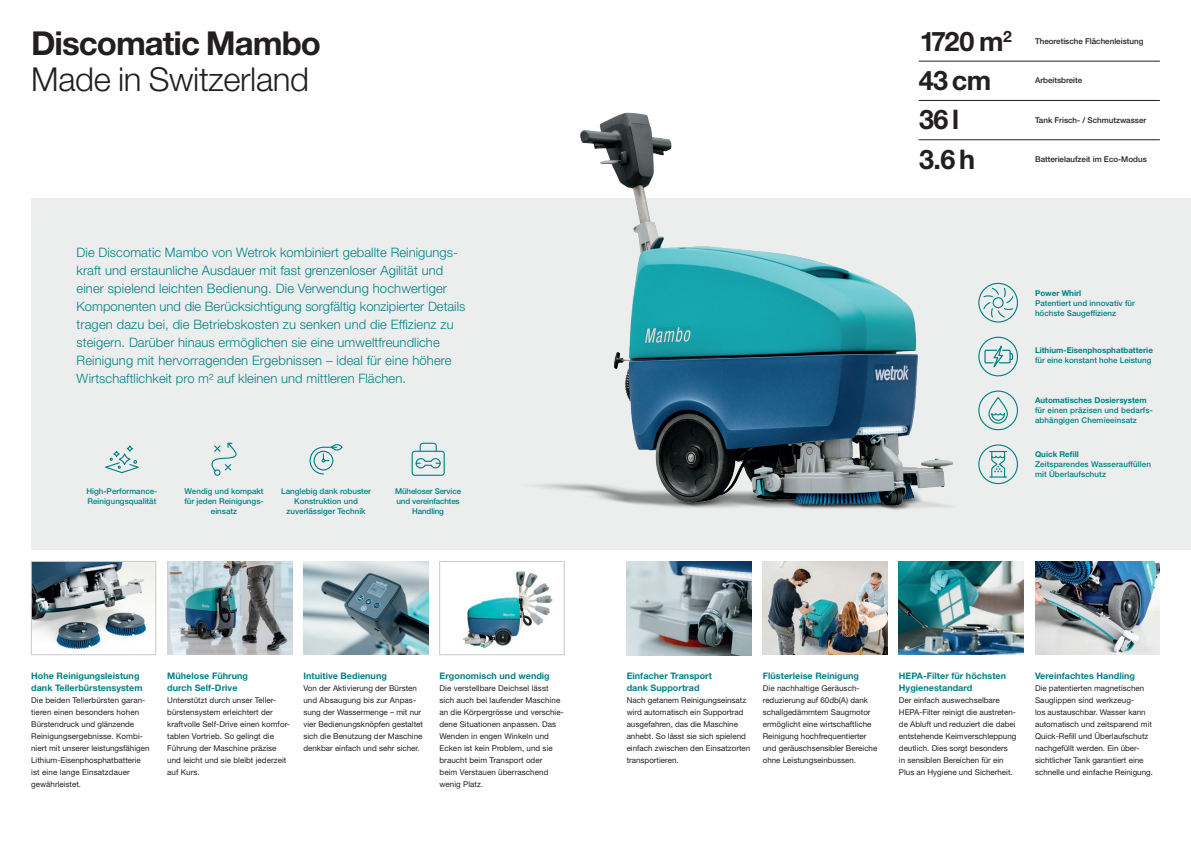
<style>
.page{position:relative;width:1191px;height:842px;background:#fff}
.page>*{position:absolute;margin:0;border:0;box-sizing:border-box;transform-origin:0 0}
.t1{font:300 33px "Helvetica Neue LT Std";letter-spacing:-.01em;color:#231f20}
.t2{font:700 33px "Helvetica Neue LT Std";letter-spacing:-.03em;color:#231f20}
.t3{font:700 27px "Helvetica Neue LT Std";letter-spacing:-.02em;color:#231f20}
.t4{font:300 13px/18px "Helvetica Neue LT Std";letter-spacing:.005em;color:#008185}
.t5{font:700 9px/12px "Helvetica Neue LT Std";letter-spacing:.005em;color:#008185}
.t6{font:8px/12px "Helvetica Neue LT Std";color:#231f20}
.t7{font:500 8px/10px "Helvetica Neue LT Std";color:#008185}
.t8{font:500 8px "Helvetica Neue LT Std";color:#231f20}
.t9{font:700 8px "Helvetica Neue LT Std";color:#008185}
.t10{font:500 8px/10px "Helvetica Neue LT Std";letter-spacing:-.02em;color:#008185;text-align:center}
</style>
<div class="page">
<div style="left:31px;top:199px;width:1160px;height:351px;background:#ebeeed"></div>
<img style="left:491px;top:99px;width:508px;height:411px">
<img style="left:899px;top:561px;width:124px;height:94px">
<img style="left:303px;top:561px;width:125px;height:94px">
<img style="left:1035px;top:561px;width:124px;height:94px">
<img style="left:626px;top:561px;width:125px;height:94px">
<img style="left:463px;top:571px;width:90px;height:78px">
<div style="left:439px;top:561px;width:125px;height:94px;border:1px solid #c4caca"></div>
<hr style="left:919px;top:61px;width:240px;height:1px;background:#231f20">
<hr style="left:919px;top:100px;width:240px;height:1px;background:#231f20">
<hr style="left:919px;top:140px;width:240px;height:1px;background:#231f20">
<img style="left:33px;top:563px;width:121px;height:87px">
<div style="left:31px;top:561px;width:125px;height:94px;border:1px solid #c4caca"></div>
<img style="left:167px;top:561px;width:125px;height:94px">
<img style="left:763px;top:561px;width:124px;height:94px">
<div style="left:119px;top:453px;width:11px;height:12px;border:1px solid #008185;border-radius:50%"></div>
<div style="left:127px;top:445px;width:6px;height:7px;border:1px solid #008185;border-radius:50%"></div>
<div style="left:113px;top:451px;width:7px;height:6px;border:1px solid #008185;border-radius:50%"></div>
<svg style="left:105px;top:458px;width:34px;height:15px"></svg>
<div style="left:214px;top:469px;width:7px;height:7px;border:1px solid #008185;border-radius:50%"></div>
<svg style="left:211px;top:443px;width:25px;height:29px"></svg>
<svg style="left:309px;top:444px;width:34px;height:30px"></svg>
<svg style="left:411px;top:443px;width:34px;height:33px"></svg>
<svg style="left:978px;top:391px;width:40px;height:39px"></svg>
<svg style="left:978px;top:283px;width:40px;height:39px"></svg>
<div style="left:992px;top:297px;width:11px;height:11px;border:1px solid #008185;border-radius:50%"></div>
<svg style="left:978px;top:444px;width:40px;height:40px"></svg>
<svg style="left:978px;top:337px;width:40px;height:39px"></svg>
<h1 class="t2" style="left:31px;top:23px;width:291px">Discomatic Mambo</h1>
<h1 class="t1" style="left:31px;top:59px;width:279px">Made in Switzerland</h1>
<p class="t4" style="left:77px;top:243px;width:390px">Die Discomatic Mambo von Wetrok kombiniert geballte Reinigungs&shy;kraft und erstaunliche Ausdauer mit fast grenzenloser Agilität und einer spielend leichten Bedienung. Die Verwendung hochwertiger Komponenten und die Berücksichtigung sorgfältig konzipierter Details tragen dazu bei, die Betriebskosten zu senken und die Effizienz zu steigern. Darüber hinaus ermöglichen sie eine umweltfreundliche Reinigung mit hervorragenden Ergebnissen – ideal für eine höhere Wirtschaftlichkeit pro m² auf kleinen und mittleren Flächen.</p>
<p class="t7" style="left:86px;top:486px;width:72px">High-Performance-<br>Reinigungsqualität</p>
<p class="t7" style="left:184px;top:486px;width:81px;text-align:center">Wendig und kompakt für jeden Reinigungs&shy;einsatz</p>
<p class="t7" style="left:281px;top:486px;width:91px;text-align:center">Langlebig dank robuster<br>Konstruktion und zuverlässiger Technik</p>
<p class="t10" style="left:395px;top:486px;width:67px">Müheloser Service und vereinfachtes<br>Handling</p>
<p class="t5" style="left:31px;top:669px;width:113px">Hohe Reinigungsleistung dank Tellerbürstensystem</p>
<p class="t6" style="left:31px;top:694px;width:120px">Die beiden Tellerbürsten garan&shy;tieren einen besonders hohen<br>Bürstendruck und glänzende<br>Reinigungsergebnisse. Kombi&shy;niert mit unserer leistungsfähigen<br>Lithium-Eisenphosphatbatterie ist eine lange Einsatzdauer gewährleistet.</p>
<p class="t5" style="left:167px;top:669px;width:82px">Mühelose Führung durch Self-Drive</p>
<p class="t6" style="left:167px;top:694px;width:123px">Unterstützt durch unser Teller&shy;bürstensystem erleichtert der kraftvolle Self-Drive einen komfor&shy;tablen Vortrieb. So gelingt die<br>Führung der Maschine präzise und leicht und sie bleibt jederzeit auf Kurs.</p>
<p class="t5" style="left:303px;top:669px;width:85px">Intuitive Bedienung</p>
<p class="t6" style="left:303px;top:682px;width:121px">Von der Aktivierung der Bürsten und Absaugung bis zur Anpas&shy;sung der Wassermenge – mit nur vier Bedienungsknöpfen gestaltet sich die Benutzung der Maschine denkbar einfach und sehr sicher.</p>
<p class="t5" style="left:439px;top:669px;width:112px">Ergonomisch und wendig</p>
<p class="t6" style="left:439px;top:682px;width:126px">Die verstellbare Deichsel lässt sich auch bei laufender Maschine an die Körpergrösse und verschie&shy;dene Situationen anpassen. Das<br>Wenden in engen Winkeln und<br>Ecken ist kein Problem, und sie braucht beim Transport oder<br>beim Verstauen überraschend wenig Platz.</p>
<h2 class="t3" style="left:920px;top:25px;width:93px">1720 m<sup>2</sup></h2>
<h2 class="t3" style="left:918px;top:64px;width:74px">43cm</h2>
<h2 class="t3" style="left:919px;top:103px;width:41px">36l</h2>
<h2 class="t3" style="left:919px;top:142px;width:57px">3.6h</h2>
<p class="t8" style="left:1035px;top:36px;width:110px">Theoretische Flächenleistung</p>
<p class="t8" style="left:1035px;top:76px;width:49px">Arbeitsbreite</p>
<p class="t8" style="left:1035px;top:115px;width:113px">Tank Frisch- / Schmutzwasser</p>
<p class="t8" style="left:1035px;top:154px;width:113px">Batterielaufzeit im Eco-Modus</p>
<p class="t9" style="left:1035px;top:288px;width:48px">Power Whirl</p>
<p class="t7" style="left:1035px;top:298px;width:101px">Patentiert und innovativ für höchste Saugeffizienz</p>
<p class="t9" style="left:1035px;top:345px;width:119px">Lithium-Eisenphosphatbatterie</p>
<p class="t7" style="left:1035px;top:355px;width:118px">für eine konstant hohe Leistung</p>
<p class="t9" style="left:1035px;top:395px;width:113px">Automatisches Dosiersystem</p>
<p class="t7" style="left:1035px;top:405px;width:119px">für einen präzisen und bedarfs&shy;abhängigen Chemieeinsatz</p>
<p class="t9" style="left:1035px;top:449px;width:45px">Quick Refill</p>
<p class="t7" style="left:1035px;top:459px;width:117px">Zeitsparendes Wasserauffüllen mit Überlaufschutz</p>
<p class="t5" style="left:626px;top:669px;width:87px">Einfacher Transport dank Supportrad</p>
<p class="t6" style="left:626px;top:694px;width:125px">Nach getanem Reinigungseinsatz wird automatisch ein Supportrad ausgefahren, das die Maschine anhebt. So lässt sie sich spielend einfach zwischen den Einsatzorten transportieren.</p>
<p class="t5" style="left:763px;top:669px;width:98px">Flüsterleise Reinigung</p>
<p class="t6" style="left:763px;top:682px;width:116px">Die nachhaltige Geräusch&shy;reduzierung auf 60db(A) dank schallgedämmtem Saugmotor ermöglicht eine wirtschaftliche<br>Reinigung hochfrequentierter und geräuschsensibler Bereiche ohne Leistungseinbussen.</p>
<p class="t5" style="left:899px;top:669px;width:109px">HEPA-Filter für höchsten<br>Hygienestandard</p>
<p class="t6" style="left:899px;top:694px;width:119px">Der einfach auswechselbare<br>HEPA-Filter reinigt die austreten&shy;de Abluft und reduziert die dabei entstehende Keimverschleppung deutlich. Dies sorgt besonders<br>in sensiblen Bereichen für ein<br>Plus an Hygiene und Sicherheit.</p>
<p class="t5" style="left:1035px;top:669px;width:101px">Vereinfachtes Handling</p>
<p class="t6" style="left:1035px;top:682px;width:119px">Die patentierten magnetischen<br>Sauglippen sind werkzeug-<br>los austauschbar. Wasser kann automatisch und zeitsparend mit<br>Quick-Refill und Überlaufschutz nachgefüllt werden. Ein über&shy;sichtlicher Tank garantiert eine schnelle und einfache Reinigung.</p>
</div>
